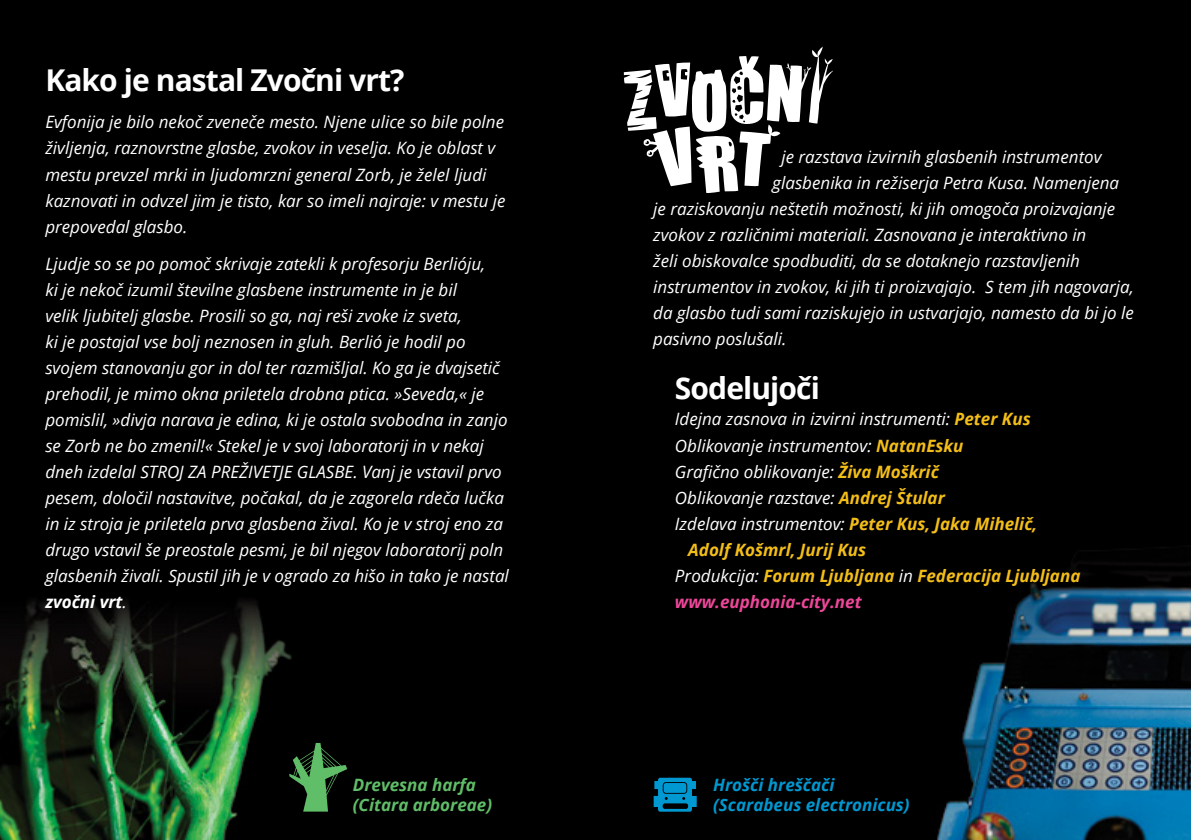
<style>
.page{position:relative;width:1191px;height:840px;background:#fff}
.page>*{position:absolute;margin:0;border:0;box-sizing:border-box;transform-origin:0 0}
.t1{font:700 30px "Open Sans";letter-spacing:-.03em;color:#fff}
.t2{font:italic 17px/26px "Open Sans";color:#fff}
.t3{font:italic 700 17px "Open Sans";color:#f4be19}
.t4{font:italic 700 17px/20px "Open Sans";color:#0098d1}
.t5{font:italic 700 17px/20px "Open Sans";color:#60bd68}
.t6{font:italic 700 17px "Open Sans";color:#ee4799}
.s1{font-weight:700}
.s2{font-weight:700;color:#f4be19}
.s3{font-weight:400;color:#fff}
</style>
<div class="page">
<img style="left:0;top:0;width:1191px;height:839px">
<svg style="left:289px;top:742px;width:58px;height:69px;background:#264b29"></svg>
<svg style="left:653px;top:777px;width:43px;height:34px"></svg>
<div style="left:663px;top:782px;width:23px;height:10px;background:#0098d1;border-radius:2px"></div>
<svg style="left:624px;top:46px;width:209px;height:147px"></svg>
<h1 class="t1" style="left:45px;top:59px;width:361px">Kako je nastal Zvočni vrt?</h1>
<p class="t2" style="left:45px;top:109px;width:462px">Evfonija je bilo nekoč zveneče mesto. Njene ulice so bile polne življenja, raznovrstne glasbe, zvokov in veselja. Ko je oblast v mestu prevzel mrki in ljudomrzni general Zorb, je želel ljudi kaznovati in odvzel jim je tisto, kar so imeli najraje: v mestu je prepovedal glasbo.</p>
<p class="t2" style="left:45px;top:250px;width:465px">Ljudje so se po pomoč skrivaje zatekli k profesorju Berlióju,<br>ki je nekoč izumil številne glasbene instrumente in je bil<br>velik ljubitelj glasbe. Prosili so ga, naj reši zvoke iz sveta,<br>ki je postajal vse bolj neznosen in gluh. Berlió je hodil po svojem stanovanju gor in dol ter razmišljal. Ko ga je dvajsetič prehodil, je mimo okna priletela drobna ptica. »Seveda,« je pomislil, »divja narava je edina, ki je ostala svobodna in zanjo se Zorb ne bo zmenil!« Stekel je v svoj laboratorij in v nekaj dneh izdelal STROJ ZA PREŽIVETJE GLASBE. Vanj je vstavil prvo pesem, določil nastavitve, počakal, da je zagorela rdeča lučka in iz stroja je priletela prva glasbena žival. Ko je v stroj eno za drugo vstavil še preostale pesmi, je bil njegov laboratorij poln glasbenih živali. Spustil jih je v ogrado za hišo in tako je nastal <span class="s1">zvočni vrt</span>.</p>
<p class="t5" style="left:353px;top:773px;width:141px">Drevesna harfa (Citara arboreae)</p>
<p class="t2" style="left:781px;top:143px;width:322px">je razstava izvirnih glasbenih instrumentov</p>
<p class="t2" style="left:772px;top:169px;width:348px">glasbenika in režiserja Petra Kusa. Namenjena</p>
<p class="t2" style="left:653px;top:195px;width:463px">je raziskovanju neštetih možnosti, ki jih omogoča proizvajanje</p>
<p class="t2" style="left:653px;top:221px;width:435px">zvokov z različnimi materiali. Zasnovana je interaktivno in</p>
<p class="t2" style="left:653px;top:247px;width:428px">želi obiskovalce spodbuditi, da se dotaknejo razstavljenih</p>
<p class="t2" style="left:653px;top:273px;width:482px">instrumentov in zvokov, ki jih ti proizvajajo. S tem jih nagovarja,</p>
<p class="t2" style="left:653px;top:299px;width:482px">da glasbo tudi sami raziskujejo in ustvarjajo, namesto da bi jo le</p>
<p class="t2" style="left:653px;top:325px;width:135px">pasivno poslušali.</p>
<h1 class="t1" style="left:675px;top:367px;width:146px">Sodelujoči</h1>
<p class="t2" style="left:675px;top:405px;width:357px">Idejna zasnova in izvirni instrumenti: <span class="s2">Peter Kus</span></p>
<p class="t2" style="left:675px;top:431px;width:290px">Oblikovanje instrumentov: <span class="s2">NatanEsku</span></p>
<p class="t2" style="left:675px;top:457px;width:265px">Grafično oblikovanje: <span class="s2">Živa Moškrič</span></p>
<p class="t2" style="left:675px;top:483px;width:271px">Oblikovanje razstave: <span class="s2">Andrej Štular</span></p>
<p class="t2" style="left:675px;top:509px;width:364px">Izdelava instrumentov: <span class="s2">Peter Kus, Jaka Mihelič,</span></p>
<p class="t3" style="left:688px;top:537px;width:179px">Adolf Košmrl, Jurij Kus</p>
<p class="t3" style="left:675px;top:563px;width:407px"><span class="s3">Produkcija:</span> Forum Ljubljana <span class="s3">in</span> Federacija Ljubljana</p>
<p class="t6" style="left:675px;top:589px;width:188px">www.euphonia-city.net</p>
<p class="t4" style="left:713px;top:773px;width:198px">Hrošči hreščači (Scarabeus electronicus)</p>
</div>
